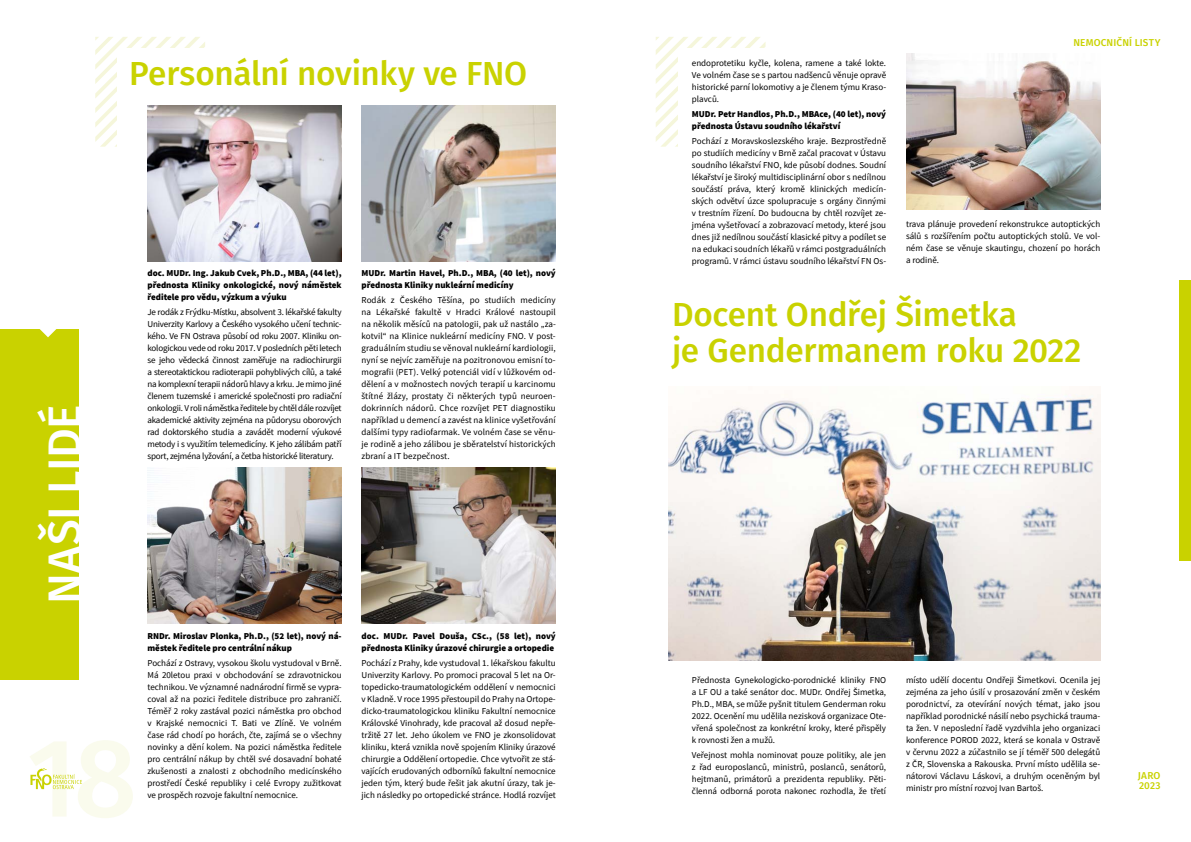
<style>
.page{position:relative;width:1191px;height:842px;background:#fff}
.page>*{position:absolute;margin:0;border:0;box-sizing:border-box;transform-origin:0 0}
.t1{font:500 46px "Fira Sans";color:#fff}
.t2{font:500 33.3px/36px "Fira Sans";letter-spacing:-.01em;color:#c9d200}
.t3{font:500 10px/10px "Fira Sans";letter-spacing:.015em;color:#c9d200}
.t4{font:9px/12px "Source Sans Pro";color:#000;text-align:justify}
.t5{font:900 9px/12px "Source Sans Pro";color:#000}
</style>
<div class="page">
<div style="left:0;top:329px;width:79px;height:350px;background:#c9d200"></div>
<div style="left:1179px;top:281px;width:12px;height:280px;background:#c9d200"></div>
<svg style="left:30px;top:768px;width:52px;height:21px"></svg>
<svg style="left:39px;top:329px;width:18px;height:8px"></svg>
<svg style="left:95px;top:37px;width:110px;height:110px"></svg>
<div style="left:117px;top:48px;width:143px;height:278px;background:#fff"></div>
<svg style="left:655px;top:37px;width:110px;height:110px"></svg>
<div style="left:678px;top:48px;width:134px;height:328px;background:#fff"></div>
<img style="left:147px;top:105px;width:195px;height:156px">
<img style="left:361px;top:105px;width:195px;height:156px">
<img style="left:147px;top:468px;width:195px;height:156px">
<img style="left:361px;top:468px;width:195px;height:156px">
<img style="left:906px;top:54px;width:194px;height:156px">
<img style="left:669px;top:394px;width:431px;height:266px">
<h1 class="t1" style="left:28px;top:604px;width:202px;rotate:-90deg">Naši Lidé</h1>
<h2 class="t2" style="left:129px;top:54px;width:399px">Personální novinky ve FNO</h2>
<p class="t4" style="left:692px;top:57px;width:196px">endoprotetiku kyčle, kolena, ramene a také lokte.<br>Ve volném čase se s partou nadšenců věnuje opravě historické parní lokomotivy a je členem týmu Kraso&shy;plavců.</p>
<p class="t5" style="left:692px;top:108px;width:196px">MUDr. Petr Handlos, Ph.D., MBAce, (40 let), nový přednosta Ústavu soudního lékařství</p>
<p class="t4" style="left:692px;top:135px;width:196px">Pochází z Moravskoslezského kraje. Bezprostředně po studiích medicíny v Brně začal pracovat v Ústavu soudního lékařství FNO, kde působí dodnes. Soudní lékařství je široký multidisciplinární obor s nedílnou součástí práva, který kromě klinických medicín&shy;ských odvětví úzce spolupracuje s orgány činnými v trestním řízení. Do budoucna by chtěl rozvíjet ze&shy;jména vyšetřovací a zobrazovací metody, které jsou dnes již nedílnou součástí klasické pitvy a podílet se na edukaci soudních lékařů v rámci postgraduálních programů. V rámci ústavu soudního lékařství FN Os-</p>
<p class="t3" style="left:1073px;top:37px;width:89px">n emocn iční listy</p>
<p class="t4" style="left:906px;top:218px;width:196px">trava plánuje provedení rekonstrukce autoptických sálů s rozšířením počtu autoptických stolů. Ve vol&shy;ném čase se věnuje skautingu, chození po horách a rodině.</p>
<p class="t5" style="left:147px;top:267px;width:196px;text-align:justify">doc. M UDr. I ng. Jakub Cvek, Ph.D., MBA, (44 let), přednosta Kliniky onkologické, nový náměstek ředitele pro vědu, výzkum a výuku</p>
<p class="t4" style="left:147px;top:306px;width:196px">Je rodák z Frýdku-Místku, absolvent 3. lékařské fakulty Univerzity Karlovy a Českého vysokého učení technic&shy;kého. Ve FN Ostrava působí od roku 2007. Kliniku on&shy;kologickou vede od roku 2017. V posledních pěti letech se jeho vědecká činnost zaměřuje na radiochirurgii a stereotaktickou radioterapii pohyblivých cílů, a také na komplexní terapii nádorů hlavy a krku. Je mimo jiné členem tuzemské i americké společnosti pro radiační onkologii. V roli náměstka ředitele by chtěl dále rozvíjet akademické aktivity zejména na půdorysu oborových rad doktorského studia a zavádět moderní výukové metody i s využitím telemedicíny. K jeho zálibám patří sport, zejména lyžování, a četba historické literatury.</p>
<p class="t5" style="left:361px;top:267px;width:196px">MUDr. Martin Havel, Ph.D., MBA, (40 let), nový přednosta Kliniky nukleární medicíny</p>
<p class="t4" style="left:361px;top:294px;width:196px">Rodák z Českého Těšína, po studiích medicíny na Lékařské fakultě v Hradci Králové nastoupil na několik měsíců na patologii, pak už nastálo „za&shy;kotvil“ na Klinice nukleární medicíny FNO. V post&shy;graduálním studiu se věnoval nukleární kardiologii, nyní se nejvíc zaměřuje na pozitronovou emisní to&shy;mografii (PET). Velký potenciál vidí v lůžkovém od&shy;dělení a v možnostech nových terapií u karcinomu štítné žlázy, prostaty či některých typů neuroen&shy;dokrinních nádorů. Chce rozvíjet PET diagnostiku například u demencí a zavést na klinice vyšetřování dalšími typy radiofarmak. Ve volném čase se věnu&shy;je rodině a jeho zálibou je sběratelství historických zbraní a IT bezpečnost.</p>
<p class="t5" style="left:147px;top:630px;width:196px">RNDr. Miroslav Plonka, Ph.D., (52 let), nový ná&shy;městek ředitele pro centrální nákup</p>
<p class="t4" style="left:147px;top:657px;width:196px">Pochází z Ostravy, vysokou školu vystudoval v Brně.<br>Má 20letou praxi v obchodování se zdravotnickou technikou. Ve významné nadnárodní firmě se vypra&shy;coval až na pozici ředitele distribuce pro zahraničí.<br>Téměř 2 roky zastával pozici náměstka pro obchod v Krajské nemocnici T. Bati ve Zlíně. Ve volném čase rád chodí po horách, čte, zajímá se o všechny novinky a dění kolem. Na pozici náměstka ředitele pro centrální nákup by chtěl své dosavadní bohaté zkušenosti a znalosti z obchodního medicínského prostředí České republiky i celé Evropy zužitkovat ve prospěch rozvoje fakultní nemocnice.</p>
<p class="t5" style="left:361px;top:630px;width:196px">doc. M UDr. Pavel Douša, CSc., (58 let), nový přednosta Kliniky úrazové chirurgie a ortopedie</p>
<p class="t4" style="left:361px;top:657px;width:196px">Pochází z Prahy, kde vystudoval 1. lékařskou fakultu Univerzity Karlovy. Po promoci pracoval 5 let na Or&shy;topedicko-traumatologickém oddělení v nemocnici v Kladně. V roce 1995 přestoupil do Prahy na Ortope&shy;dicko-traumatologickou kliniku Fakultní nemocnice Královské Vinohrady, kde pracoval až dosud nepře&shy;tržitě 27 let. Jeho úkolem ve FNO je zkonsolidovat kliniku, která vznikla nově spojením Kliniky úrazové chirurgie a Oddělení ortopedie. Chce vytvořit ze stá&shy;vajících erudovaných odborníků fakultní nemocnice jeden tým, který bude řešit jak akutní úrazy, tak je&shy;jich následky po ortopedické stránce. Hodlá rozvíjet</p>
<h2 class="t2" style="left:672px;top:295px;width:411px">Docent Ondřej Šimetka<br>je Gendermanem roku 2022</h2>
<p class="t4" style="left:692px;top:674px;width:196px">Přednosta Gynekologicko-porodnické kliniky FNO a LF OU a také senátor doc. MUDr. Ondřej Šimetka, Ph.D., MBA, se může pyšnit titulem Genderman roku 2022. Ocenění mu udělila nezisková organizace Ote&shy;vřená společnost za konkrétní kroky, které přispěly k rovnosti žen a mužů.</p>
<p class="t4" style="left:692px;top:749px;width:196px">Veřejnost mohla nominovat pouze politiky, ale jen z řad europoslanců, ministrů, poslanců, senátorů, hejtmanů, primátorů a prezidenta republiky. Pěti&shy;členná odborná porota nakonec rozhodla, že třetí</p>
<p class="t4" style="left:906px;top:674px;width:196px">místo udělí docentu Ondřeji Šimetkovi. Ocenila jej zejména za jeho úsilí v prosazování změn v českém porodnictví, za otevírání nových témat, jako jsou například porodnické násilí nebo psychická trauma&shy;ta žen. V neposlední řadě vyzdvihla jeho organizaci konference POROD 2022, která se konala v Ostravě v červnu 2022 a zúčastnilo se jí téměř 500 delegátů z ČR, Slovenska a Rakouska. První místo udělila se&shy;nátorovi Václavu Láskovi, a druhým oceněným byl ministr pro místní rozvoj Ivan Bartoš.</p>
<p class="t3" style="left:1138px;top:770px;width:24px">jaro<br>2023</p>
</div>
